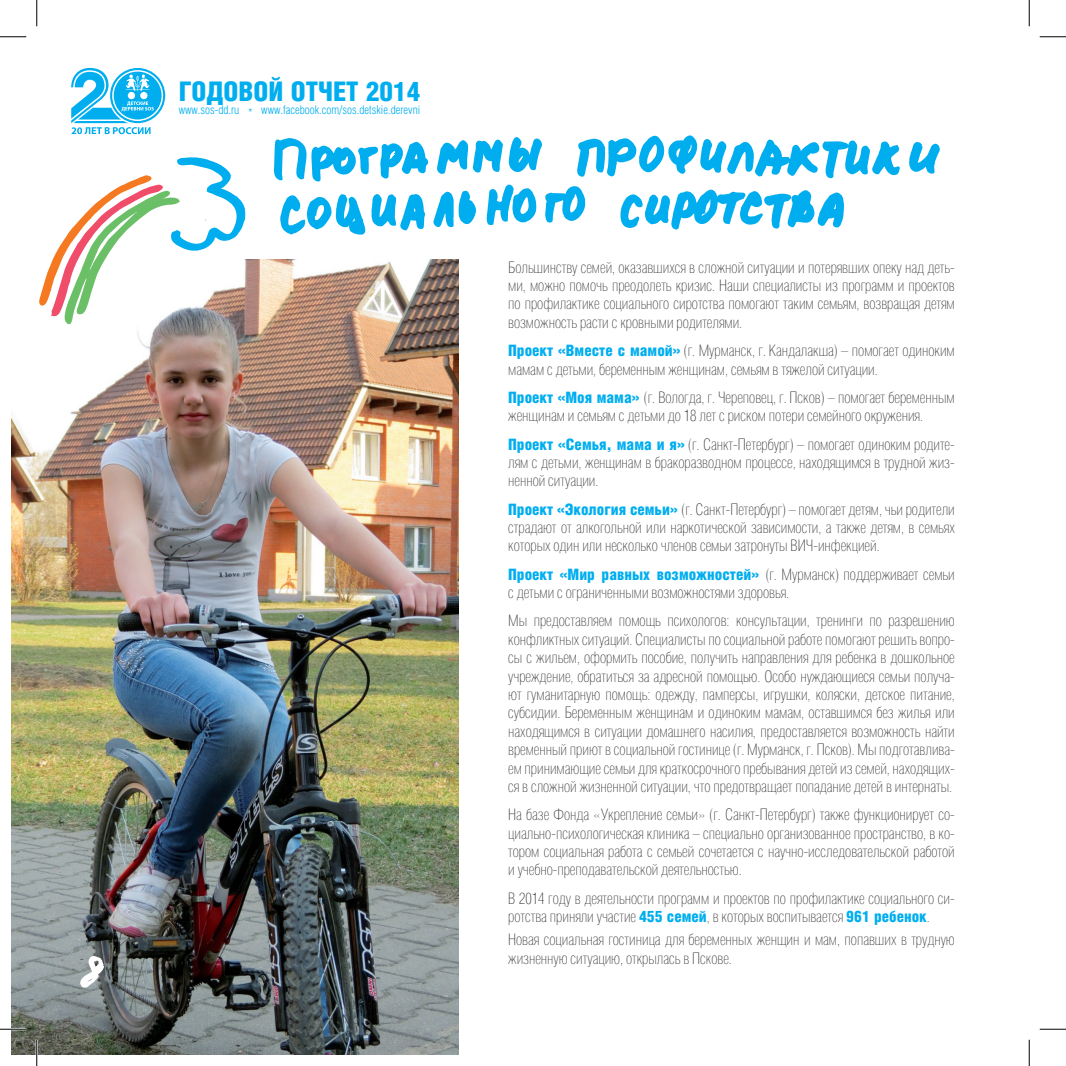
<style>
.page{position:relative;width:1066px;height:1066px;background:#fff}
.page>*{position:absolute;margin:0;border:0;box-sizing:border-box;transform-origin:0 0}
.t1{font:900 27.12px "Helios Cond";color:#00aeef}
.t2{font:100 15.75px/18.4px "Helios Cond";color:#231f20;text-align:justify}
.t3{font:15.75px "Helios Cond Black C";color:#00aeef}
.t4{font:300 12.08px "Helios Cond";color:#00aeef}
.s1{font-family:"Helios Cond Black C";font-weight:400;color:#00aeef}
.s2{font-family:"Helios Cond";font-weight:100;color:#231f20}
</style>
<div class="page">
<svg style="left:71px;top:68px;width:94px;height:66px"></svg>
<img style="left:12px;top:260px;width:446px;height:794px">
<svg style="left:545px;top:186px;width:40px;height:37px"></svg>
<svg style="left:509px;top:137px;width:33px;height:35px"></svg>
<svg style="left:437px;top:139px;width:66px;height:35px"></svg>
<svg style="left:909px;top:142px;width:30px;height:32px"></svg>
<svg style="left:371px;top:194px;width:54px;height:37px"></svg>
<svg style="left:486px;top:184px;width:50px;height:42px"></svg>
<svg style="left:280px;top:194px;width:85px;height:41px"></svg>
<svg style="left:577px;top:135px;width:322px;height:44px"></svg>
<svg style="left:433px;top:191px;width:43px;height:37px"></svg>
<svg style="left:620px;top:190px;width:224px;height:40px"></svg>
<svg style="left:274px;top:138px;width:154px;height:43px"></svg>
<svg style="left:80px;top:955px;width:24px;height:33px"></svg>
<svg style="left:38px;top:157px;width:208px;height:167px"></svg>
<hr style="left:0;top:1028px;width:26px;height:2px;background:#fff">
<hr style="left:36px;top:1039px;width:2px;height:27px;background:#fff">
<svg style="left:0;top:36px;width:26px;height:1px"></svg>
<svg style="left:1039px;top:36px;width:27px;height:1px"></svg>
<svg style="left:0;top:1029px;width:26px;height:1px"></svg>
<svg style="left:1039px;top:1029px;width:27px;height:1px"></svg>
<svg style="left:36px;top:0;width:1px;height:26px"></svg>
<svg style="left:36px;top:1039px;width:1px;height:27px"></svg>
<svg style="left:1029px;top:0;width:1px;height:26px"></svg>
<svg style="left:1029px;top:1039px;width:1px;height:27px"></svg>
<h1 class="t1" style="left:179px;top:76px;width:243px">ГОДОВОЙ ОТЧЕТ 2014</h1>
<p class="t4" style="left:179px;top:103px;width:243px">www.sos-dd.ru * www.facebook.com/sos.detskie.derevni</p>
<p class="t2" style="left:508px;top:258px;width:448px">Большинству семей, оказавшихся в сложной ситуации и потерявших опеку над деть&shy;ми, можно помочь преодолеть кризис. Наши специалисты из программ и проектов по профилактике социального сиротства помогают таким семьям, возвращая детям возможность расти с кровными родителями.</p>
<p class="t2" style="left:508px;top:341px;width:448px"><span class="s1">Проект «Вместе с мамой»</span> (г. Мурманск, г. Кандалакша) – помогает одиноким мамам с детьми, беременным женщинам, семьям в тяжелой ситуации.</p>
<p class="t2" style="left:508px;top:388px;width:448px"><span class="s1">Проект «Моя мама»</span> (г. Вологда, г. Череповец, г. Псков) – помогает беременным женщинам и семьям с детьми до 18 лет с риском потери семейного окружения.</p>
<p class="t2" style="left:508px;top:435px;width:448px"><span class="s1">Проект «Семья, мама и я»</span> (г. Санкт-Петербург) – помогает одиноким родите&shy;лям с детьми, женщинам в бракоразводном процессе, находящимся в трудной жиз&shy;ненной ситуации.</p>
<p class="t2" style="left:508px;top:500px;width:448px"><span class="s1">Проект «Экология семьи»</span> (г. Санкт-Петербург) – помогает детям, чьи родители страдают от алкогольной или наркотической зависимости, а также детям, в семьях которых один или несколько членов семьи затронуты ВИЧ-инфекцией.</p>
<p class="t3" style="left:508px;top:565px;width:448px">Проект «Мир равных возможностей» <span class="s2">(г. Мурманск) поддерживает семьи</span></p>
<p class="t2" style="left:508px;top:578px;width:448px;line-height:28.3px">с детьми с ограниченными возможностями здоровья.<br>Мы предоставляем помощь психологов: консультации, тренинги по разрешению</p>
<p class="t2" style="left:508px;top:630px;width:448px">конфликтных ситуаций. Специалисты по социальной работе помогают решить вопро&shy;сы с жильем, оформить пособие, получить направления для ребенка в дошкольное учреждение, обратиться за адресной помощью. Особо нуждающиеся семьи получа&shy;ют гуманитарную помощь: одежду, памперсы, игрушки, коляски, детское питание, субсидии. Беременным женщинам и одиноким мамам, оставшимся без жилья или находящимся в ситуации домашнего насилия, предоставляется возможность найти временный приют в социальной гостинице (г. Мурманск, г. Псков). Мы подготавлива&shy;ем принимающие семьи для краткосрочного пребывания детей из семей, находящих&shy;ся в сложной жизненной ситуации, что предотвращает попадание детей в интернаты.</p>
<p class="t2" style="left:508px;top:805px;width:448px">На базе Фонда «Укрепление семьи» (г. Санкт-Петербург) также функционирует со&shy;циально-психологическая клиника – специально организованное пространство, в ко&shy;тором социальная работа с семьей сочетается с научно-исследовательской работой и учебно-преподавательской деятельностью.</p>
<p class="t2" style="left:508px;top:889px;width:448px">В 2014 году в деятельности программ и проектов по профилактике социального си&shy;ротства приняли участие <span class="s1">455 семей</span>, в которых воспитывается <span class="s1">961 ребенок</span>.</p>
<p class="t2" style="left:508px;top:930px;width:448px">Новая социальная гостиница для беременных женщин и мам, попавших в трудную жизненную ситуацию, открылась в Пскове.</p>
</div>
